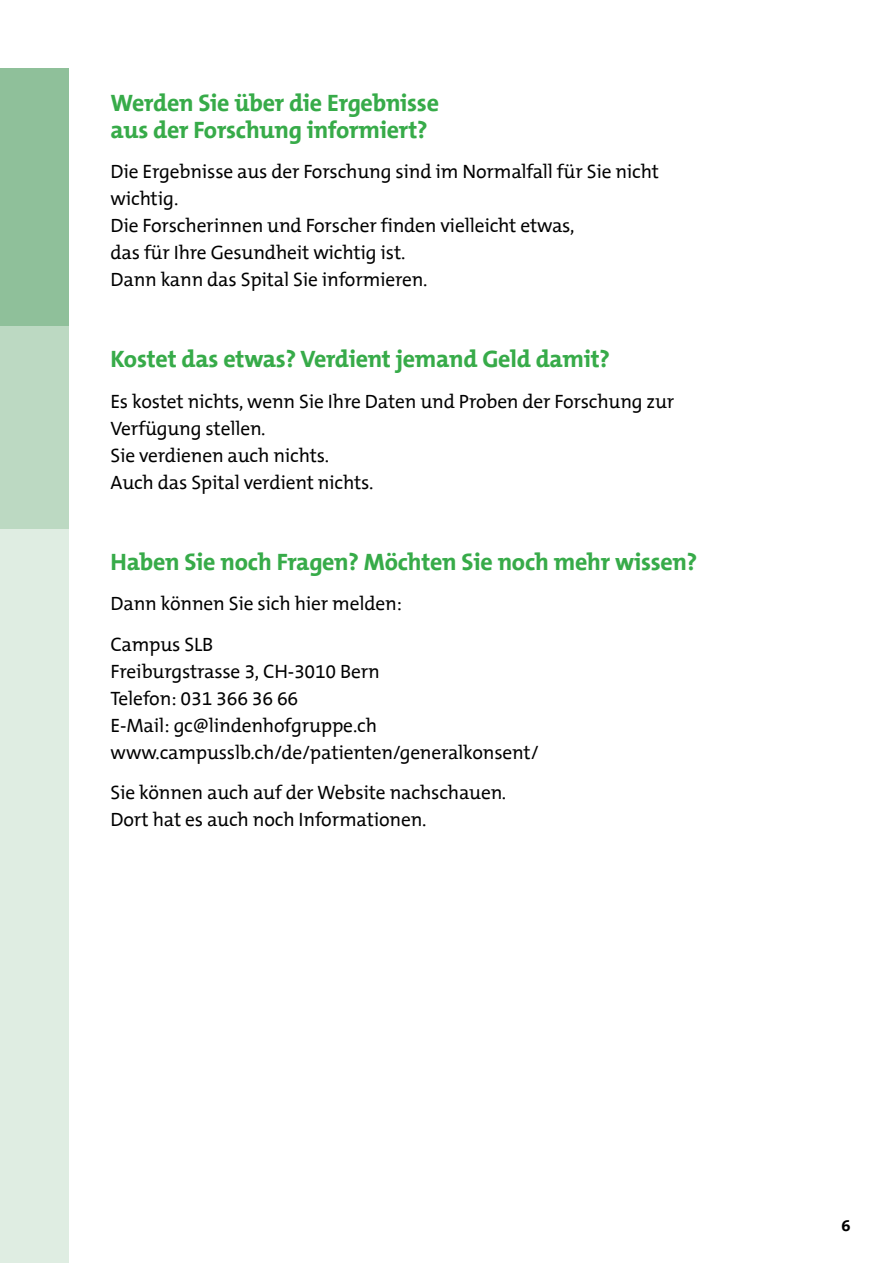
<style>
.page{position:relative;width:893px;height:1263px;background:#fff}
.page>*{position:absolute;margin:0;border:0;box-sizing:border-box;transform-origin:0 0}
.H2_Titel{font:700 24px/27px "The Mix Office LF";letter-spacing:-.01em;color:#37ab49}
.P_Fliesstext{font:19.5px/27px "The Mix Office LF";letter-spacing:-.01em;color:#000}
.t1{font:700 16.5px "The Mix Office LF";color:#000}
</style>
<div class="page">
<div style="left:0;top:68px;width:68px;height:259px;background:#8fc09a"></div>
<div style="left:0;top:327px;width:68px;height:202px;background:#bcd9c2"></div>
<div style="left:0;top:529px;width:68px;height:734px;background:#dfede2"></div>
<h2 class="H2_Titel" style="left:111px;top:90px;width:330px">Werden Sie über die Ergebnisse aus der Forschung informiert?</h2>
<p class="P_Fliesstext" style="left:111px;top:159px;width:550px">Die Ergebnisse aus der Forschung sind im Normalfall für Sie nicht wichtig.<br>Die Forscherinnen und Forscher finden vielleicht etwas,<br>das für Ihre Gesundheit wichtig ist.<br>Dann kann das Spital Sie informieren.</p>
<h2 class="H2_Titel" style="left:111px;top:346px;width:501px">Kostet das etwas? Verdient jemand Geld damit?</h2>
<p class="P_Fliesstext" style="left:111px;top:388px;width:565px">Es kostet nichts, wenn Sie Ihre Daten und Proben der Forschung zur Verfügung stellen.<br>Sie verdienen auch nichts.<br>Auch das Spital verdient nichts.</p>
<h2 class="H2_Titel" style="left:111px;top:549px;width:588px">Haben Sie noch Fragen? Möchten Sie noch mehr wissen?</h2>
<p class="P_Fliesstext" style="left:111px;top:591px;width:293px">Dann können Sie sich hier melden:</p>
<p class="P_Fliesstext" style="left:111px;top:631px;width:430px">Campus SLB<br>Freiburgstrasse 3, CH-3010 Bern<br>Telefon: 031 366 36 66<br>E-Mail: gc@lindenhofgruppe.ch www.campusslb.ch/de/patienten/generalkonsent/</p>
<p class="P_Fliesstext" style="left:111px;top:780px;width:397px">Sie können auch auf der Website nachschauen.<br>Dort hat es auch noch Informationen.</p>
<p class="t1" style="left:841px;top:1216px;width:11px">6</p>
</div>
